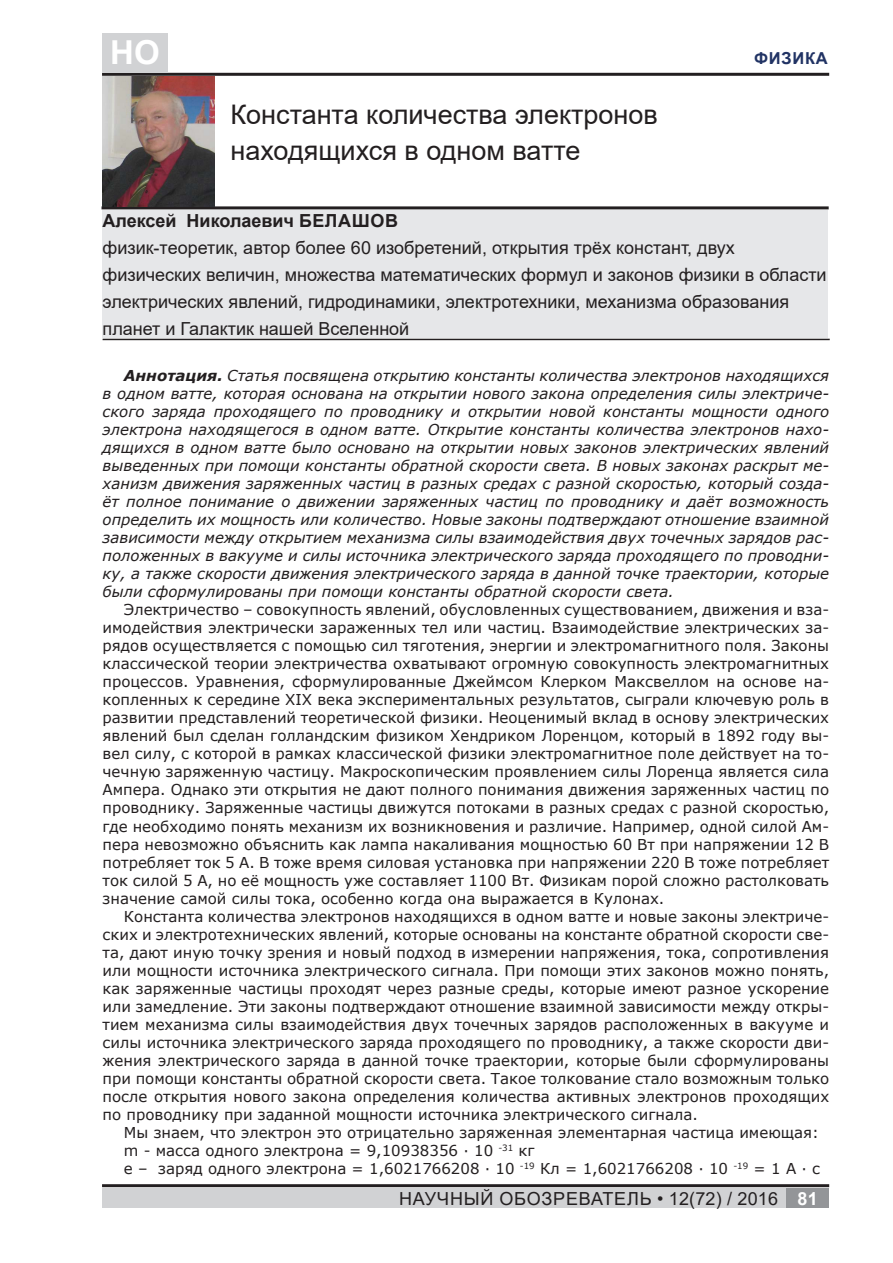
<style>
.page{position:relative;width:893px;height:1263px;background:#fff}
.page>*{position:absolute;margin:0;border:0;box-sizing:border-box;transform-origin:0 0}
.t1{font:700 33px "Arial";color:#fff}
.t2{font:27px/36px "Arial";color:#231f20}
.t3{font:18px/27px "Arial";color:#231f20}
.t4{font:18px "Arial";letter-spacing:.045em;color:#231f20}
.t5{font:700 18px "Arial";color:#231f20}
.t6{font:700 16.5px "Arial";letter-spacing:.045em;color:#213364}
.t7{font:15px/18px "Verdana";color:#231f20;text-align:justify}
.t8{font:italic 15px/18px "Verdana";color:#231f20;text-align:justify}
.s1{font-weight:700}
.s2{font-weight:700;color:#fff}
</style>
<div class="page">
<hr style="left:102px;top:73px;width:727px;height:3px;background:#231f20">
<hr style="left:102px;top:1184px;width:727px;height:3px;background:#231f20">
<div style="left:102px;top:33px;width:66px;height:39px;background:#d1d2d4"></div>
<div style="left:102px;top:1188px;width:685px;height:20px;background:#d1d2d4"></div>
<div style="left:786px;top:1188px;width:43px;height:20px;background:#939598"></div>
<div style="left:103px;top:210px;width:725px;height:128px;background:#e6e7e9"></div>
<hr style="left:102px;top:206px;width:727px;height:3px;background:#231f20">
<hr style="left:103px;top:339px;width:727px;height:1px;background:#231f20">
<img style="left:103px;top:77px;width:111px;height:129px">
<h1 class="t1" style="left:110px;top:30px;width:51px">НО</h1>
<h2 class="t2" style="left:230px;top:96px;width:429px">Константа количества электронов находящихся в одном ватте</h2>
<p class="t6" style="left:754px;top:47px;width:75px">ФИЗИКА</p>
<p class="t5" style="left:103px;top:208px;width:297px">Алексей Николаевич БЕЛАШОВ</p>
<p class="t3" style="left:103px;top:234px;width:726px">физик-теоретик, автор более 60 изобретений, открытия трёх констант, двух физических величин, множества математических формул и законов физики в области электрических явлений, гидродинамики, электротехники, механизма образования планет и Галактик нашей Вселенной</p>
<p class="t8" style="left:103px;top:367px;width:728px;text-indent:21px"><span class="s1">Аннотация.</span> Статья посвящена открытию константы количества электронов находящихся в одном ватте, которая основана на открытии нового закона определения силы электриче&shy;ского заряда проходящего по проводнику и открытии новой константы мощности одного электрона находящегося в одном ватте. Открытие константы количества электронов нахо&shy;дящихся в одном ватте было основано на открытии новых законов электрических явлений выведенных при помощи константы обратной скорости света. В новых законах раскрыт ме&shy;ханизм движения заряженных частиц в разных средах с разной скоростью, который созда&shy;ёт полное понимание о движении заряженных частиц по проводнику и даёт возможность определить их мощность или количество. Новые законы подтверждают отношение взаимной зависимости между открытием механизма силы взаимодействия двух точечных зарядов рас&shy;положенных в вакууме и силы источника электрического заряда проходящего по проводни&shy;ку, а также скорости движения электрического заряда в данной точке траектории, которые были сформулированы при помощи константы обратной скорости света.</p>
<p class="t7" style="left:103px;top:601px;width:728px;text-indent:21px">Электричество – совокупность явлений, обусловленных существованием, движения и вза&shy;имодействия электрически зараженных тел или частиц. Взаимодействие электрических за&shy;рядов осуществляется с помощью сил тяготения, энергии и электромагнитного поля. Законы классической теории электричества охватывают огромную совокупность электромагнитных процессов. Уравнения, сформулированные Джеймсом Клерком Максвеллом на основе на&shy;копленных к середине XIX века экспериментальных результатов, сыграли ключевую роль в развитии представлений теоретической физики. Неоценимый вклад в основу электрических явлений был сделан голландским физиком Хендриком Лоренцом, который в 1892 году вы&shy;вел силу, с которой в рамках классической физики электромагнитное поле действует на то&shy;чечную заряженную частицу. Макроскопическим проявлением силы Лоренца является сила Ампера. Однако эти открытия не дают полного понимания движения заряженных частиц по проводнику. Заряженные частицы движутся потоками в разных средах с разной скоростью, где необходимо понять механизм их возникновения и различие. Например, одной силой Ам&shy;пера невозможно объяснить как лампа накаливания мощностью 60 Вт при напряжении 12 В потребляет ток 5 А. В тоже время силовая установка при напряжении 220 В тоже потребляет ток силой 5 А, но её мощность уже составляет 1100 Вт. Физикам порой сложно растолковать значение самой силы тока, особенно когда она выражается в Кулонах.</p>
<p class="t7" style="left:103px;top:907px;width:728px;text-indent:21px">Константа количества электронов находящихся в одном ватте и новые законы электриче&shy;ских и электротехнических явлений, которые основаны на константе обратной скорости све&shy;та, дают иную точку зрения и новый подход в измерении напряжения, тока, сопротивления или мощности источника электрического сигнала. При помощи этих законов можно понять, как заряженные частицы проходят через разные среды, которые имеют разное ускорение или замедление. Эти законы подтверждают отношение взаимной зависимости между откры&shy;тием механизма силы взаимодействия двух точечных зарядов расположенных в вакууме и силы источника электрического заряда проходящего по проводнику, а также скорости дви&shy;жения электрического заряда в данной точке траектории, которые были сформулированы при помощи константы обратной скорости света. Такое толкование стало возможным только после открытия нового закона определения количества активных электронов проходящих по проводнику при заданной мощности источника электрического сигнала.</p>
<p class="t7" style="left:124px;top:1123px;width:698px;text-align:left">Мы знаем, что электрон это отрицательно заряженная элементарная частица имеющая: m - масса одного электрона = 9,10938356 · 10 <sup>-31</sup> кг<br>е – заряд одного электрона = 1,6021766208 · 10 <sup>-19</sup> Кл = 1,6021766208 · 10 <sup>-19</sup> = 1 А · с</p>
<p class="t4" style="left:399px;top:1186px;width:420px">НАУЧНЫЙ ОБОЗРЕВАТЕЛЬ • 12(72) / 2016 <span class="s2">81</span></p>
</div>
